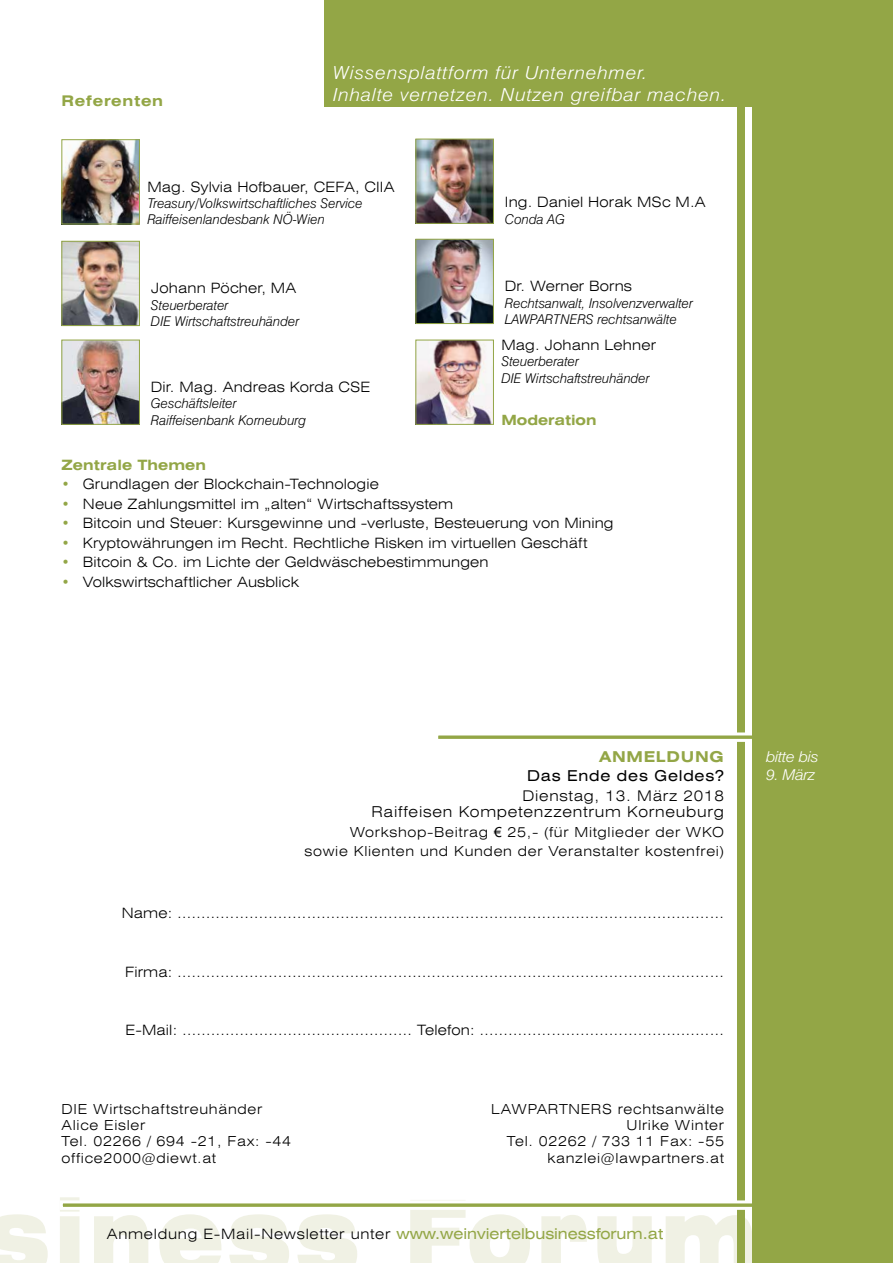
<style>
.page{position:relative;width:893px;height:1263px;background:#fff}
.page>*{position:absolute;margin:0;border:0;box-sizing:border-box;transform-origin:0 0}
.t1{font:italic 300 18px/21.6px "Swiss 721 BT";letter-spacing:.04em;color:#fff;scale:1.1 1}
.t2{font:300 expanded 15px "Swiss 721 BT";letter-spacing:.05em;color:#000}
.t3{font:expanded 15px "Swiss 721 BT";letter-spacing:.05em;color:#000}
.t4{font:italic 300 15px "Swiss 721 BT";letter-spacing:-.02em;color:#fff;scale:1.1 1}
.t5{font:700 expanded 15px "Swiss 721 BT";letter-spacing:.05em;color:#93a646}
.t6{font:300 expanded 14.7px "Swiss 721 BT";letter-spacing:.05em;color:#000}
.t7{font:700 expanded 14.7px "Swiss 721 BT";letter-spacing:.05em;color:#93a646}
.t8{font:300 expanded 14.25px "Swiss 721 BT";letter-spacing:.01em;color:#000}
.t9{font:300 expanded 14.25px "Swiss 721 BT";letter-spacing:.05em;color:#000}
.t10{font:700 expanded 14.25px "Swiss 721 BT";letter-spacing:.01em;color:#93a646}
.t11{font:700 expanded 14.1px "Swiss 721 BT";color:#93a646}
.t12{font:300 expanded 13.8px/16.2px "Swiss 721 BT";letter-spacing:.05em;color:#000;text-align:right}
.t13{font:italic 300 13.5px/16.2px "Swiss 721 BT";color:#000}
.s1{font-weight:700;color:#93a646}
.s2{font-family:"Arial";font-weight:400;font-stretch:normal}
.s3{font-weight:400;font-size:15px;color:#93a646}
</style>
<div class="page">
<svg style="left:0;top:1197px;width:753px;height:66px;fill:#f1f2e6"></svg>
<div style="left:738px;top:0;width:7px;height:1263px;background:#93a646"></div>
<div style="left:324px;top:0;width:569px;height:106px;background:#93a646"></div>
<svg style="left:438px;top:731px;width:315px;height:12px"></svg>
<svg style="left:58px;top:1199px;width:695px;height:12px"></svg>
<div style="left:753px;top:0;width:140px;height:1263px;background:#93a646"></div>
<img style="left:418px;top:141px;width:74px;height:81px">
<div style="left:416px;top:139px;width:78px;height:85px;border:1px solid #93a646"></div>
<img style="left:418px;top:241px;width:74px;height:81px">
<div style="left:416px;top:239px;width:78px;height:85px;border:1px solid #93a646"></div>
<img style="left:64px;top:141px;width:74px;height:81px">
<div style="left:62px;top:139px;width:78px;height:85px;border:1px solid #93a646"></div>
<img style="left:418px;top:342px;width:74px;height:80px">
<div style="left:416px;top:340px;width:78px;height:84px;border:1px solid #93a646"></div>
<img style="left:64px;top:342px;width:74px;height:80px">
<div style="left:62px;top:340px;width:78px;height:84px;border:1px solid #93a646"></div>
<img style="left:64px;top:243px;width:74px;height:81px">
<div style="left:62px;top:241px;width:78px;height:85px;border:1px solid #93a646"></div>
<p class="t7" style="left:62px;top:92px;width:103px">Referenten</p>
<p class="t1" style="left:333px;top:62px;width:359px">Wissensplattform für Unternehmer.<br>Inhalte vernetzen. Nutzen greifbar machen.</p>
<p class="t8" style="left:147px;top:178px;width:249px">Mag. Sylvia Hofbauer, CEFA, CIIA</p>
<p class="t13" style="left:147px;top:195px;width:217px">Treasury/Volkswirtschaftliches Service<br>Raiffeisenlandesbank NÖ-Wien</p>
<p class="t8" style="left:151px;top:280px;width:147px">Johann Pöcher, MA</p>
<p class="t13" style="left:151px;top:297px;width:150px">Steuerberater<br>DIE Wirtschaftstreuhänder</p>
<p class="t8" style="left:151px;top:379px;width:221px">Dir. Mag. Andreas Korda CSE</p>
<p class="t13" style="left:151px;top:395px;width:157px">Geschäftsleiter<br>Raiffeisenbank Korneuburg</p>
<p class="t8" style="left:505px;top:194px;width:202px">Ing. Daniel Horak MSc M.A</p>
<p class="t13" style="left:505px;top:211px;width:62px">Conda AG</p>
<p class="t8" style="left:505px;top:278px;width:129px">Dr. Werner Borns</p>
<p class="t13" style="left:505px;top:294px;width:190px">Rechtsanwalt, Insolvenzverwalter<br>LAWPARTNERS rechtsanwälte</p>
<p class="t8" style="left:501px;top:337px;width:156px">Mag. Johann Lehner</p>
<p class="t13" style="left:501px;top:353px;width:150px">Steuerberater<br>DIE Wirtschaftstreuhänder</p>
<p class="t11" style="left:501px;top:411px;width:97px">Moderation</p>
<p class="t10" style="left:62px;top:456px;width:146px">Zentrale Themen</p>
<p class="t8" style="left:62px;top:476px;width:319px"><span class="s1">•</span> Grundlagen der Blockchain-Technologie</p>
<p class="t8" style="left:62px;top:495px;width:393px"><span class="s1">•</span> Neue Zahlungsmittel im „alten“ Wirtschaftssystem</p>
<p class="t8" style="left:62px;top:515px;width:553px"><span class="s1">•</span> Bitcoin und Steuer: Kursgewinne und -verluste, Besteuerung von Mining</p>
<p class="t8" style="left:62px;top:534px;width:527px"><span class="s1">•</span> Kryptowährungen im Recht. Rechtliche Risken im virtuellen Geschäft</p>
<p class="t8" style="left:62px;top:554px;width:428px"><span class="s1">•</span> Bitcoin &amp; Co. im Lichte der Geldwäschebestimmungen</p>
<p class="t8" style="left:62px;top:573px;width:239px"><span class="s1">•</span> Volkswirtschaftlicher Ausblick</p>
<p class="t5" style="left:600px;top:747px;width:126px">ANMELDUNG</p>
<p class="t3" style="left:527px;top:767px;width:198px">Das Ende des Geldes?</p>
<p class="t6" style="left:522px;top:787px;width:203px">Dienstag, 13. März 2018</p>
<p class="t2" style="left:371px;top:803px;width:354px">Raiffeisen Kompetenzzentrum Korneuburg</p>
<p class="t12" style="left:305px;top:822px;width:421px;line-height:19.5px">Workshop-Beitrag <span class="s2">€</span> 25,- (für Mitglieder der WKO sowie Klienten und Kunden der Veranstalter kostenfrei)</p>
<p class="t8" style="left:122px;top:905px;width:604px">Name: ……………………………………………………………………………………………………</p>
<p class="t8" style="left:125px;top:963px;width:600px">Firma: ……………………………………………………………………………………………………</p>
<p class="t8" style="left:125px;top:1022px;width:600px">E-Mail: ………………………………………… Telefon: ……………………………………………</p>
<p class="t12" style="left:62px;top:1101px;width:231px;text-align:left">DIE Wirtschaftstreuhänder<br>Alice Eisler<br>Tel. 02266 / 694 -21, Fax: -44 office2000@diewt.at</p>
<p class="t12" style="left:491px;top:1101px;width:234px">LAWPARTNERS rechtsanwälte<br>Ulrike Winter<br>Tel. 02262 / 733 11 Fax: -55 kanzlei@lawpartners.at</p>
<p class="t9" style="left:107px;top:1225px;width:558px">Anmeldung E-Mail-Newsletter unter <span class="s3">www.weinviertelbusinessforum.at</span></p>
<p class="t4" style="left:766px;top:747px;width:49px">bitte bis</p>
<p class="t4" style="left:766px;top:765px;width:46px">9. März</p>
</div>
